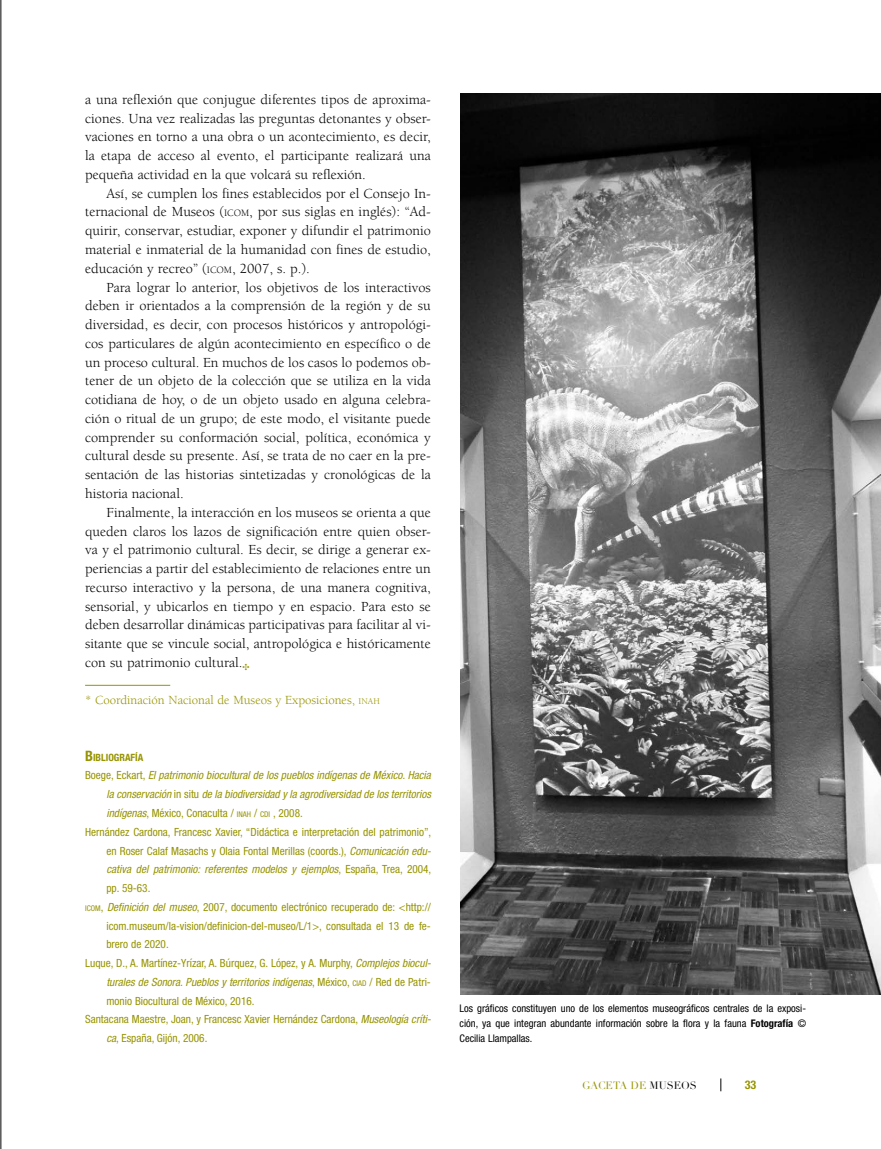
<style>
.page{position:relative;width:881px;height:1149px;background:#fff}
.page>*{position:absolute;margin:0;border:0;box-sizing:border-box;transform-origin:0 0}
.t1{font:14.25px/18.8px "Berkeley Std";color:#000;text-align:justify}
.t2{font:12.75px "Berkeley Std";color:#979400}
.t3{font:700 condensed 12px "Helvetica Neue";color:#979400}
.t4{font:condensed 11.25px "Helvetica Neue";color:#979400}
.t5{font:italic condensed 11.25px "Helvetica Neue";color:#979400}
.t6{font:condensed 10.5px/15px "Helvetica Neue";color:#000;text-align:justify}
.t7{font:10.5px "Didot LH";color:#979400}
.t8{font:700 condensed 10.05px "Helvetica Neue";color:#979400}
.s1{font-size:10.05px}
.s2{color:#979400}
.s3{font-size:8.85px}
.s4{font-size:14.25px}
.s5{font-style:normal}
.s6{font-style:italic}
.s7{font-size:7.8px}
.s8{font-style:normal;font-size:7.8px}
.s9{font-weight:700}
.s10{color:#000}
</style>
<div class="page">
<svg style="left:720px;top:1078px;width:1px;height:12px"></svg>
<hr style="left:1px;top:0;width:1px;height:1148px;background:#000">
<hr style="left:85px;top:684px;width:85px;height:1px;background:#979400">
<img style="left:460px;top:94px;width:420px;height:900px">
<p class="t1" style="left:85px;top:90px;width:347px">a una reflexión que conjugue diferentes tipos de aproxima&shy;ciones. Una vez realizadas las preguntas detonantes y obser&shy;vaciones en torno a una obra o un acontecimiento, es decir, la etapa de acceso al evento, el participante realizará una peque ña actividad en la que volcará su reflexión.</p>
<p class="t1" style="left:85px;top:184px;width:347px;text-indent:21px">Así, se cumplen los fines establecidos por el Consejo In&shy;ternacional de Museos (<span class="s1">ICOM</span>, por sus siglas en inglés): “Ad&shy;quirir, conservar, estudiar, exponer y difundir el patrimonio material e inmaterial de la humanidad con fines de estudio, educación y recreo” (<span class="s1">ICOM</span>, 2007, s. p.).</p>
<p class="t1" style="left:85px;top:278px;width:347px;text-indent:21px">Para lograr lo anterior, los objetivos de los interactivos deben ir orientados a la comprensión de la región y de su diversidad, es decir, con procesos históricos y antropológi&shy;cos particulares de algún acontecimiento en específico o de un proceso cultural. En muchos de los casos lo podemos ob&shy;tener de un objeto de la colección que se utiliza en la vida cotidiana de hoy, o de un objeto usado en alguna celebra&shy;ción o ritual de un grupo; de este modo, el visitante puede comprender su conformación social, política, económica y cultural desde su presente. Así, se trata de no caer en la pre&shy;sentación de las historias sintetizadas y cronológicas de la historia nacional.</p>
<p class="t1" style="left:85px;top:503px;width:347px;text-indent:21px">Finalmente, la interacción en los museos se orienta a que queden claros los lazos de significación entre quien obser&shy;va y el patrimonio cultural. Es decir, se dirige a generar ex&shy;periencias a partir del establecimiento de relaciones entre un recurso interactivo y la persona, de una manera cognitiva, sensorial, y ubicarlos en tiempo y en espacio. Para esto se deben desarrollar dinámicas participativas para facilitar al vi&shy;sitante que se vincule social, antropológica e históricamente con su patrimonio cultural.<span class="s2">✣</span></p>
<p class="t2" style="left:85px;top:693px;width:296px">* Coordinación Nacional de Museos y Exposiciones, <span class="s3">INAH</span></p>
<p class="t8" style="left:85px;top:748px;width:60px"><span class="s4">B</span>IBLIOGRAFÍA</p>
<p class="t5" style="left:85px;top:768px;width:347px"><span class="s5">Boege, Eckart,</span> El patrimonio biocultural de los pueblos indígenas de México. Hacia</p>
<p class="t5" style="left:106px;top:787px;width:326px">la conservación <span class="s5">in situ</span> de la biodiversidad y la agrodiversidad de los territorios</p>
<p class="t4" style="left:106px;top:806px;width:198px"><span class="s6">indígenas</span>, México, Conaculta / <span class="s7">INAH</span> / <span class="s7">CDI</span> , 2008.</p>
<p class="t4" style="left:85px;top:825px;width:347px">Hernández Cardona, Francesc Xavier, “Didáctica e interpretación del patrimonio”,</p>
<p class="t4" style="left:106px;top:843px;width:326px">en Roser Calaf Masachs y Olaia Fontal Merillas (coords.), <span class="s6">Comunicación edu-</span></p>
<p class="t5" style="left:106px;top:862px;width:326px">cativa del patrimonio: referentes modelos y ejemplos<span class="s5">, España, Trea, 2004,</span></p>
<p class="t4" style="left:106px;top:881px;width:45px">pp. 59-63.</p>
<p class="t4" style="left:85px;top:900px;width:347px"><span class="s7">ICOM</span>, <span class="s6">Definición del museo</span>, 2007, documento electrónico recuperado de: &lt;http://</p>
<p class="t4" style="left:106px;top:918px;width:326px">icom.museum/la-vision/definicion-del-museo/L/1&gt;, consultada el 13 de fe-</p>
<p class="t4" style="left:106px;top:937px;width:64px">brero de 2020.</p>
<p class="t4" style="left:85px;top:956px;width:347px">Luque, D., A. Martínez-Yrízar, A. Búrquez, G. López, y A. Murphy, <span class="s6">Complejos biocul-</span></p>
<p class="t5" style="left:106px;top:975px;width:326px">turales de Sonora. Pueblos y territorios indígenas<span class="s5">, México,</span> <span class="s8">CIAD</span> <span class="s5">/ Red de Patri-</span></p>
<p class="t4" style="left:106px;top:993px;width:150px">monio Biocultural de México, 2016.</p>
<p class="t4" style="left:85px;top:1012px;width:347px">Santacana Maestre, Joan, y Francesc Xavier Hernández Cardona, <span class="s6">Museología críti-</span></p>
<p class="t4" style="left:106px;top:1031px;width:102px"><span class="s6">ca</span>, España, Gijón, 2006.</p>
<p class="t6" style="left:459px;top:1000px;width:348px">Los gráficos constituyen uno de los elementos museográficos centrales de la exposi&shy;ción, ya que integran abundante información sobre la flora y la fauna <span class="s9">Fotografía</span> © Cecilia Llampallas.</p>
<p class="t7" style="left:582px;top:1078px;width:116px">GACETA DE <span class="s10">MUSEOS</span></p>
<p class="t3" style="left:744px;top:1077px;width:13px">33</p>
</div>
